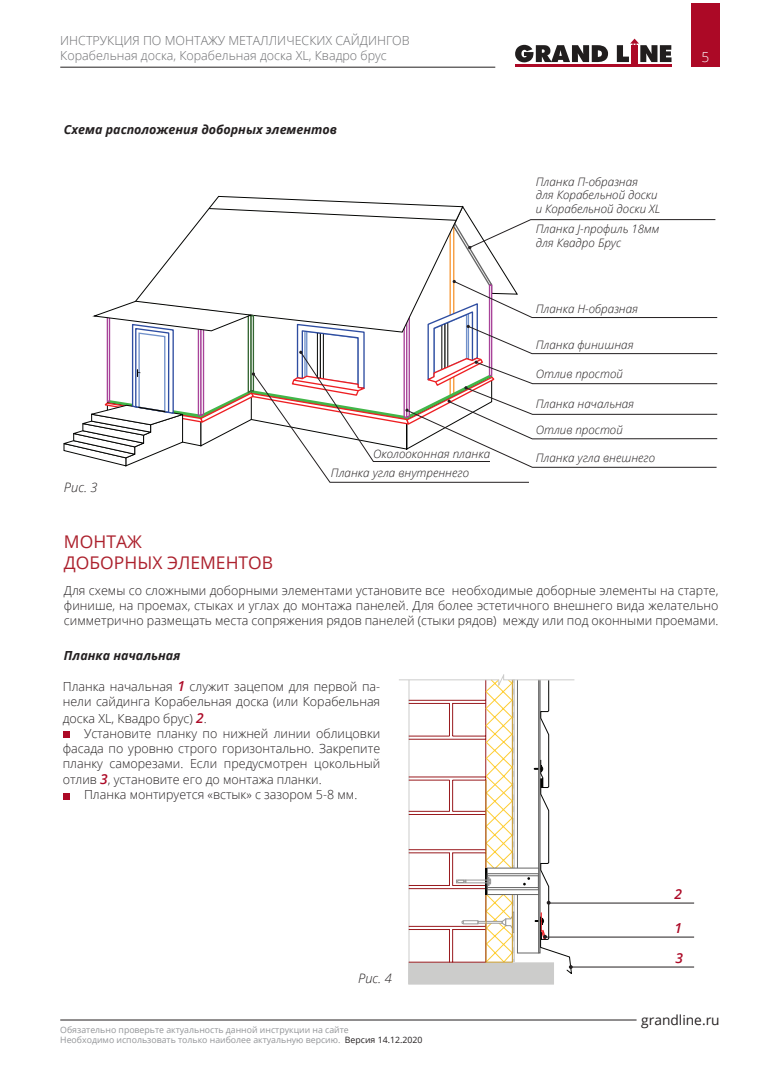
<style>
.page{position:relative;width:780px;height:1088px;background:#fff}
.page>*{position:absolute;margin:0;border:0;box-sizing:border-box;transform-origin:0 0}
.t1{font:17.5px "Open Sans";color:#ac212d}
.t2{font:13.75px "Open Sans";color:#231f20}
.t3{font:italic 600 13.75px "Open Sans";color:#ac0926}
.t4{font:300 13.75px "Open Sans";color:#fff}
.t5{font:italic 300 13px "Open Sans";color:#231f20}
.t6{font:300 12.5px/15px "Open Sans";color:#231f20;text-align:justify}
.t7{font:300 12.5px/15px "Open Sans";color:#6c6d70}
.t8{font:italic 700 12.5px "Open Sans";color:#231f20}
.t9{font:italic 300 11.62px/13.8px "Open Sans";color:#231f20}
.t10{font:8.75px/10.5px "Open Sans";color:#939598}
.s1{font-weight:600;font-style:italic;font-size:13.75px;color:#ac0926}
.s2{color:#231f20}
</style>
<div class="page">
<hr style="left:60px;top:67px;width:435px;height:1px;background:#231f20">
<hr style="left:60px;top:1020px;width:576px;height:1px;background:#231f20">
<div style="left:631px;top:45px;width:6px;height:21px;background:#ac0926"></div>
<hr style="left:515px;top:65px;width:156px;height:2px;background:#ac0926">
<svg style="left:515px;top:45px;width:93px;height:17px"></svg>
<svg style="left:616px;top:39px;width:55px;height:23px"></svg>
<div style="left:691px;top:4px;width:28px;height:63px;background:#ac0926"></div>
<svg style="left:209px;top:196px;width:254px;height:12px"></svg>
<svg style="left:63px;top:208px;width:654px;height:275px"></svg>
<div style="left:408px;top:962px;width:145px;height:22px;background:#cccccb"></div>
<div style="left:63px;top:730px;width:7px;height:7px;background:#ac0926"></div>
<div style="left:63px;top:793px;width:7px;height:6px;background:#ac0926"></div>
<hr style="left:545px;top:937px;width:149px;height:1px;background:#231f20">
<hr style="left:570px;top:967px;width:124px;height:1px;background:#231f20">
<hr style="left:548px;top:903px;width:146px;height:1px;background:#231f20">
<svg style="left:399px;top:674px;width:175px;height:301px"></svg>
<p class="t7" style="left:60px;top:33px;width:351px">ИНСТРУКЦИЯ ПО МОНТАЖУ МЕТАЛЛИЧЕСКИХ САЙДИНГОВ<br>Корабельная доска, Корабельная доска XL, Квадро брус</p>
<p class="t8" style="left:64px;top:121px;width:274px">Схема расположения доборных элементов</p>
<p class="t9" style="left:535px;top:174px;width:126px">Планка П-образная<br>для Корабельной доски и Корабельной доски XL</p>
<p class="t9" style="left:535px;top:221px;width:125px">Планка J-профиль 18мм для Квадро Брус</p>
<p class="t9" style="left:535px;top:302px;width:104px">Планка Н-образная</p>
<p class="t9" style="left:535px;top:338px;width:99px">Планка финишная</p>
<p class="t9" style="left:535px;top:367px;width:89px">Отлив простой</p>
<p class="t9" style="left:535px;top:397px;width:100px">Планка начальная</p>
<p class="t9" style="left:535px;top:422px;width:89px">Отлив простой</p>
<p class="t5" style="left:64px;top:478px;width:35px">Рис. 3</p>
<p class="t1" style="left:64px;top:530px;width:79px">МОНТАЖ</p>
<p class="t1" style="left:64px;top:551px;width:211px">ДОБОРНЫХ ЭЛЕМЕНТОВ</p>
<p class="t9" style="left:373px;top:447px;width:118px">Околооконная планка</p>
<p class="t9" style="left:535px;top:451px;width:121px">Планка угла внешнего</p>
<p class="t9" style="left:331px;top:465px;width:140px">Планка угла внутреннего</p>
<p class="t4" style="left:701px;top:48px;width:9px">5</p>
<p class="t6" style="left:64px;top:583px;width:656px">Для схемы со сложными доборными элементами установите все необходимые доборные элементы на старте, финише, на проемах, стыках и углах до монтажа панелей. Для более эстетичного внешнего вида желательно симметрично размещать места сопряжения рядов панелей (стыки рядов) между или под оконными проемами.</p>
<p class="t8" style="left:64px;top:647px;width:118px">Планка начальная</p>
<p class="t6" style="left:63px;top:679px;width:319px">Планка начальная <span class="s1">1</span> служит зацепом для первой па&shy;нели сайдинга Корабельная доска (или Корабельная</p>
<p class="t6" style="left:63px;top:710px;width:145px">доска XL, Квадро брус) <span class="s1">2</span>.</p>
<p class="t6" style="left:63px;top:725px;width:319px;text-indent:21px">Установите планку по нижней линии облицовки фасада по уровню строго горизонтально. Закрепите планку саморезами. Если предусмотрен цокольный</p>
<p class="t6" style="left:63px;top:772px;width:260px">отлив <span class="s1">3</span>, установите его до монтажа планки.</p>
<p class="t6" style="left:84px;top:787px;width:275px">Планка монтируется «встык» с зазором 5-8 мм.</p>
<p class="t5" style="left:358px;top:969px;width:35px">Рис. 4</p>
<p class="t10" style="left:60px;top:1024px;width:363px">Обязательно проверьте актуальность данной инструкции на сайте<br>Необходимо использовать только наиболее актуальную версию. <span class="s2">Версия 14.12.2020</span></p>
<p class="t3" style="left:674px;top:884px;width:9px">2</p>
<p class="t3" style="left:674px;top:918px;width:9px">1</p>
<p class="t3" style="left:675px;top:948px;width:9px">3</p>
<p class="t2" style="left:641px;top:1011px;width:80px">grandline.ru</p>
</div>
